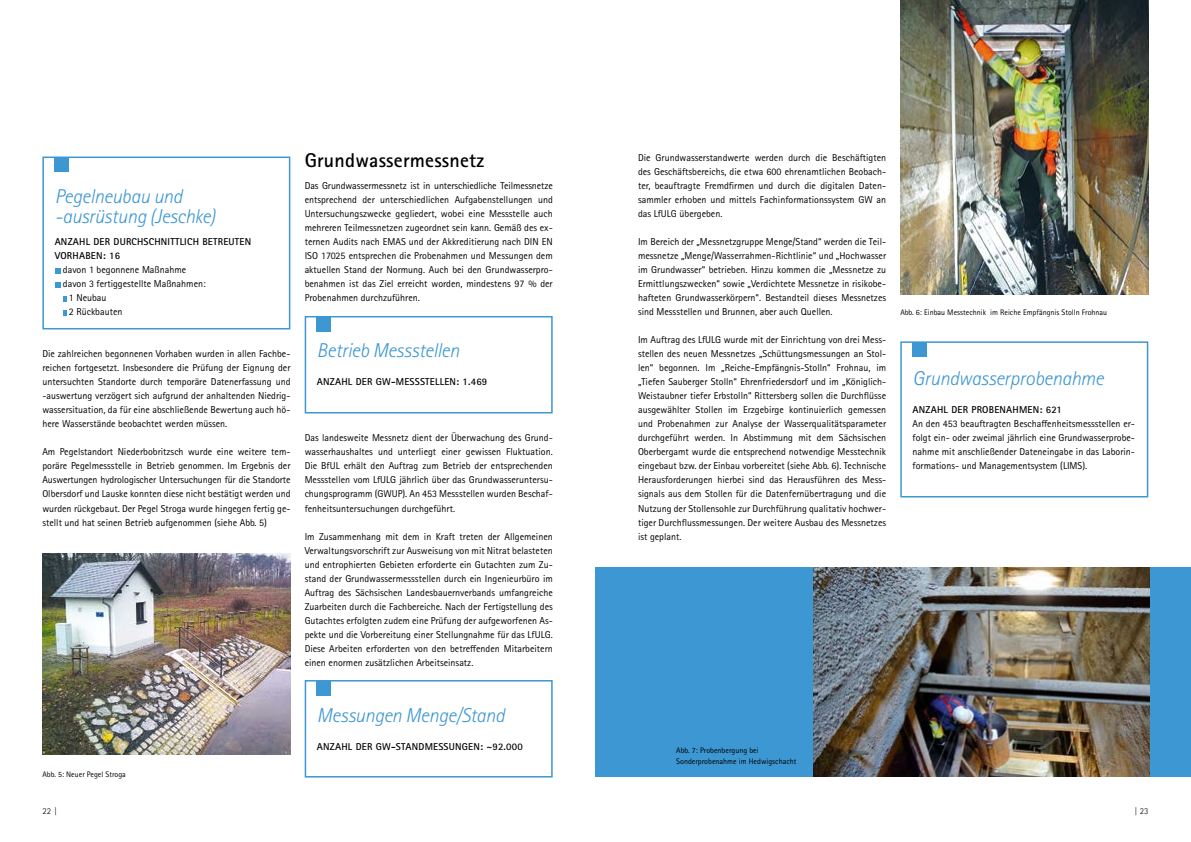
<style>
.page{position:relative;width:1191px;height:842px;background:#fff}
.page>*{position:absolute;margin:0;border:0;box-sizing:border-box;transform-origin:0 0}
.P-Zitate{font:italic 300 20px "Rotis Sans Serif Std";letter-spacing:-.015em;color:#3d97d3}
.H3-Kapitelüberschrif{font:700 20px "Rotis Sans Serif Std";letter-spacing:.01em;color:#000}
.P-Fliesstext{font:10px/14px "Rotis Sans Serif Pro";color:#000;text-align:justify}
.P-Fliesstext-2{font:700 10px "Rotis Sans Serif Pro";letter-spacing:.02em;color:#000}
.t1{font:300 9px "Rotis Sans Serif Std";color:#000}
.P-Bildunterschrift{font:8px "Rotis Sans Serif Pro";color:#000}
</style>
<div class="page">
<div style="left:305px;top:316px;width:247px;height:97px;background:#fff;border:2px solid #3d97d3"></div>
<div style="left:316px;top:317px;width:15px;height:14px;background:#3d97d3"></div>
<div style="left:305px;top:680px;width:247px;height:97px;background:#fff;border:2px solid #3d97d3"></div>
<div style="left:316px;top:681px;width:15px;height:14px;background:#3d97d3"></div>
<div style="left:42px;top:157px;width:248px;height:172px;background:#fff;border:2px solid #3d97d3"></div>
<div style="left:54px;top:158px;width:14px;height:14px;background:#3d97d3"></div>
<svg style="left:55px;top:268px;width:5px;height:5px"></svg>
<svg style="left:55px;top:282px;width:5px;height:5px"></svg>
<svg style="left:63px;top:296px;width:3px;height:5px"></svg>
<svg style="left:63px;top:310px;width:3px;height:5px"></svg>
<div style="left:900px;top:341px;width:248px;height:156px;background:#fff;border:2px solid #3d97d3"></div>
<div style="left:912px;top:343px;width:14px;height:14px;background:#3d97d3"></div>
<img style="left:43px;top:553px;width:248px;height:201px">
<img style="left:900px;top:0;width:248px;height:295px">
<div style="left:595px;top:567px;width:596px;height:210px;background:#3d97d3"></div>
<img style="left:813px;top:567px;width:336px;height:210px">
<p class="P-Zitate" style="left:55px;top:185px;width:129px">Pegelneubau und</p>
<p class="P-Zitate" style="left:55px;top:205px;width:162px">-ausrüstung (Jeschke)</p>
<p class="P-Fliesstext-2" style="left:55px;top:236px;width:198px">ANZAHL DER DURCHSCHNITTLICH BETREUTEN</p>
<p class="P-Fliesstext-2" style="left:55px;top:250px;width:67px">VORHABEN: 16</p>
<p class="P-Fliesstext" style="left:63px;top:263px;width:125px">davon 1 begonnene Maßnahme</p>
<p class="P-Fliesstext" style="left:63px;top:277px;width:144px">davon 3 fertiggestellte Maßnahmen:</p>
<p class="P-Fliesstext" style="left:69px;top:291px;width:39px">1 Neubau</p>
<p class="P-Fliesstext" style="left:69px;top:305px;width:55px">2 Rückbauten</p>
<p class="P-Fliesstext" style="left:42px;top:347px;width:250px">Die zahlreichen begonnenen Vorhaben wurden in allen Fachbe&shy;reichen fortgesetzt. Insbesondere die Prüfung der Eignung der untersuchten Standorte durch temporäre Datenerfassung und -auswertung verzögert sich aufgrund der anhaltenden Niedrig&shy;wassersituation, da für eine abschließende Bewertung auch hö&shy;here Wasserstände beobachtet werden müssen.</p>
<p class="P-Fliesstext" style="left:42px;top:445px;width:250px">Am Pegelstandort Niederbobritzsch wurde eine weitere tem&shy;poräre Pegelmessstelle in Betrieb genommen. Im Ergebnis der Auswertungen hydrologischer Untersuchungen für die Standorte Olbersdorf und Lauske konnten diese nicht bestätigt werden und wurden rückgebaut. Der Pegel Stroga wurde hingegen fertig ge&shy;stellt und hat seinen Betrieb aufgenommen (siehe Abb. 5)</p>
<h3 class="H3-Kapitelüberschrif" style="left:305px;top:147px;width:181px">Grundwassermessnetz</h3>
<p class="P-Fliesstext" style="left:305px;top:179px;width:250px">Das Grundwassermessnetz ist in unterschiedliche Teilmessnetze entsprechend der unterschiedlichen Aufgabenstellungen und Untersuchungszwecke gegliedert, wobei eine Messstelle auch mehreren Teilmessnetzen zugeordnet sein kann. Gemäß des ex&shy;ternen Audits nach EMAS und der Akkreditierung nach DIN EN ISO 17025 entsprechen die Probenahmen und Messungen dem aktuellen Stand der Normung. Auch bei den Grundwasserpro&shy;benahmen ist das Ziel erreicht worden, mindestens 97 % der Probenahmen durchzuführen.</p>
<p class="P-Zitate" style="left:317px;top:339px;width:144px">Betrieb Messstellen</p>
<p class="P-Fliesstext-2" style="left:317px;top:376px;width:172px">ANZAHL DER GW-MESSSTELLEN: 1.469</p>
<p class="P-Fliesstext" style="left:305px;top:431px;width:250px">Das landesweite Messnetz dient der Überwachung des Grund&shy;wasserhaushaltes und unterliegt einer gewissen Fluktuation.<br>Die BfUL erhält den Auftrag zum Betrieb der entsprechenden Messstellen vom LfULG jährlich über das Grundwasseruntersu&shy;chungsprogramm (GWUP). An 453 Messstellen wurden Beschaf&shy;fenheitsuntersuchungen durchgeführt.</p>
<p class="P-Fliesstext" style="left:305px;top:529px;width:250px">Im Zusammenhang mit dem in Kraft treten der Allgemeinen Verwaltungsvorschrift zur Ausweisung von mit Nitrat belasteten und entrophierten Gebieten erforderte ein Gutachten zum Zu&shy;stand der Grundwassermessstellen durch ein Ingenieurbüro im Auftrag des Sächsischen Landesbauernverbands umfangreiche Zuarbeiten durch die Fachbereiche. Nach der Fertigstellung des Gutachtes erfolgten zudem eine Prüfung der aufgeworfenen As&shy;pekte und die Vorbereitung einer Stellungnahme für das LfULG.<br>Diese Arbeiten erforderten von den betreffenden Mitarbeitern einen enormen zusätzlichen Arbeitseinsatz.</p>
<p class="P-Bildunterschrift" style="left:43px;top:770px;width:85px">Abb. 5: Neuer Pegel Stroga</p>
<p class="P-Zitate" style="left:317px;top:703px;width:189px">Messungen Menge/Stand</p>
<p class="P-Fliesstext-2" style="left:317px;top:740px;width:207px">ANZAHL DER GW-STANDMESSUNGEN: ~92.000</p>
<p class="P-Fliesstext" style="left:638px;top:151px;width:250px">Die Grundwasserstandwerte werden durch die Beschäftigten des Geschäftsbereichs, die etwa 600 ehrenamtlichen Beobach&shy;ter, beauftragte Fremdfirmen und durch die digitalen Daten&shy;sammler erhoben und mittels Fachinformationssystem GW an das LfULG übergeben.</p>
<p class="P-Fliesstext" style="left:638px;top:235px;width:250px">Im Bereich der „Messnetzgruppe Menge/Stand“ werden die Teil&shy;messnetze „Menge/Wasserrahmen-Richtlinie“ und „Hochwasser im Grundwasser“ betrieben. Hinzu kommen die „Messnetze zu Ermittlungszwecken“ sowie „Verdichtete Messnetze in risikobe&shy;hafteten Grundwasserkörpern“. Bestandteil dieses Messnetzes sind Messstellen und Brunnen, aber auch Quellen.</p>
<p class="P-Fliesstext" style="left:638px;top:333px;width:250px">Im Auftrag des LfULG wurde mit der Einrichtung von drei Mess&shy;stellen des neuen Messnetzes „Schüttungsmessungen an Stol&shy;len“ begonnen. Im „Reiche-Empfängnis-Stolln“ Frohnau, im „Tiefen Sauberger Stolln“ Ehrenfriedersdorf und im „Königlich-Weistaubner tiefer Erbstolln“ Rittersberg sollen die Durchflüsse ausgewählter Stollen im Erzgebirge kontinuierlich gemessen und Probenahmen zur Analyse der Wasserqualitätsparameter durchgeführt werden. In Abstimmung mit dem Sächsischen Oberbergamt wurde die entsprechend notwendige Messtechnik eingebaut bzw. der Einbau vorbereitet (siehe Abb. 6). Technische Herausforderungen hierbei sind das Herausführen des Mess&shy;signals aus dem Stollen für die Datenfernübertragung und die Nutzung der Stollensohle zur Durchführung qualitativ hochwer&shy;tiger Durchflussmessungen. Der weitere Ausbau des Messnetzes ist geplant.</p>
<p class="P-Bildunterschrift" style="left:900px;top:308px;width:208px">Abb. 6: Einbau Messtechnik im Reiche Empfängnis Stolln Frohnau</p>
<p class="P-Zitate" style="left:912px;top:367px;width:192px">Grundwasserprobenahme</p>
<p class="P-Fliesstext-2" style="left:912px;top:404px;width:151px">ANZAHL DER PROBENAHMEN: 621</p>
<p class="P-Fliesstext" style="left:912px;top:417px;width:224px">An den 453 beauftragten Beschaffenheitsmessstellen er&shy;folgt ein- oder zweimal jährlich eine Grundwasserprobe&shy;nahme mit anschließender Dateneingabe in das Laborin&shy;formations- und Managementsystem (LIMS).</p>
<p class="P-Bildunterschrift" style="left:676px;top:745px;width:84px">Abb. 7: Probenbergung bei</p>
<p class="P-Bildunterschrift" style="left:676px;top:756px;width:122px">Sonderprobenahme im Hedwigschacht</p>
<p class="t1" style="left:43px;top:806px;width:16px">22 |</p>
<p class="t1" style="left:1134px;top:806px;width:15px">| 23</p>
</div>
